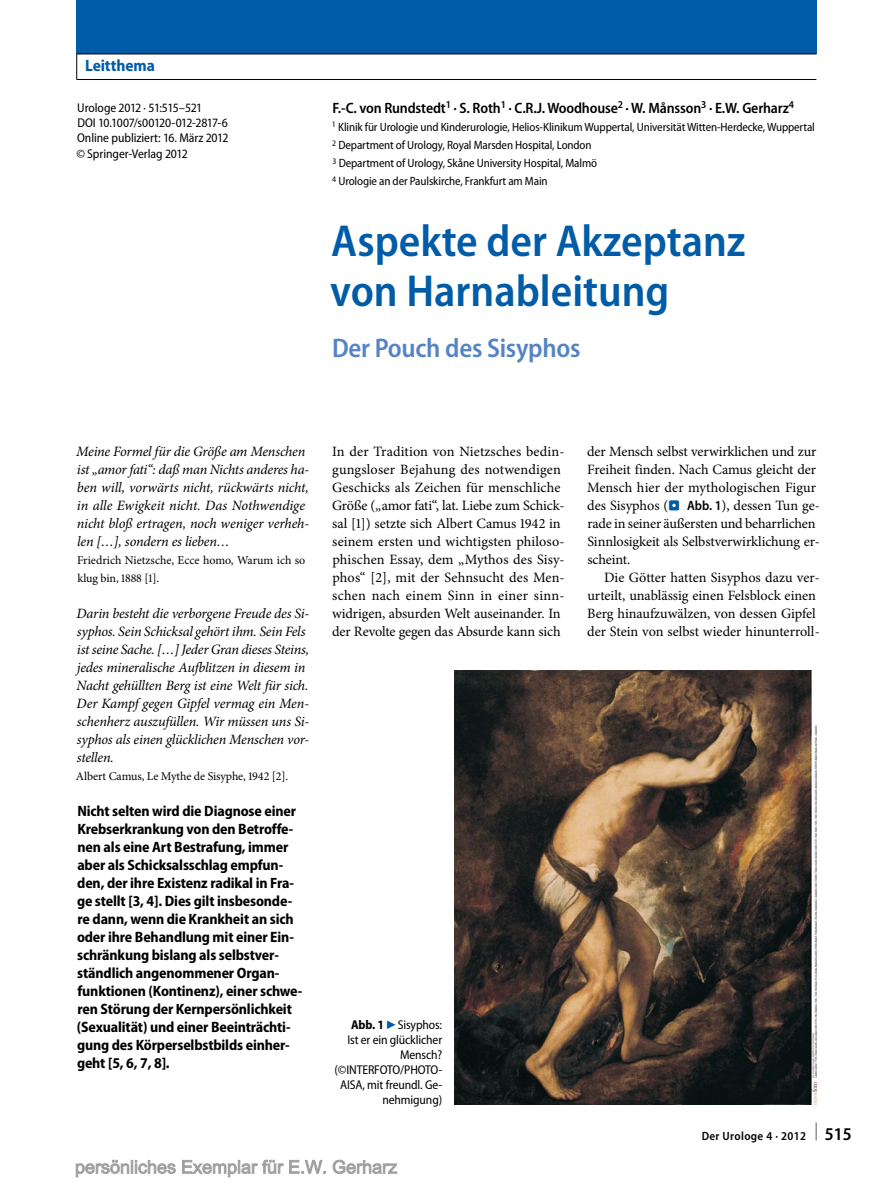
<style>
.page{position:relative;width:893px;height:1187px;background:#fff}
.page>*{position:absolute;margin:0;border:0;box-sizing:border-box;transform-origin:0 0}
.t1{font:600 semi-condensed 45px/49.5px "Myriad Pro";color:#005ca7}
.t2{font:600 semi-condensed 27px "Myriad Pro";letter-spacing:-.01em;color:#5484c4}
.t3{font:700 semi-condensed 16.5px "Myriad Pro";letter-spacing:-.005em;color:#005ba9}
.t4{font:700 semi-condensed 15px/18px "Myriad Pro";letter-spacing:-.01em;color:#000}
.t5{font:600 semi-condensed 15px "Myriad Pro";letter-spacing:-.01em;color:#000}
.t6{font:14.25px/18px "Minion Pro";color:#000}
.t7{font:italic 14.25px/18px "Minion Pro";letter-spacing:-.015em;color:#000}
.t8{font:semi-condensed 12.75px/15px "Myriad Pro";letter-spacing:-.01em;color:#000}
.t9{font:semi-condensed 12px/18px "Myriad Pro";letter-spacing:-.01em;color:#000}
.t10{font:12px/18px "Minion Pro";letter-spacing:-.005em;color:#000}
.t11{font:600 semi-condensed 12px "Myriad Pro";letter-spacing:.03em;color:#000}
.s1{font-family:"S Buttons";font-size:13.5px;color:#005ca7}
.s2{font-family:"Myriad Pro";font-weight:600;font-stretch:semi-condensed;font-size:13.5px}
.s3{font-weight:700}
.s4{font-family:"S Buttons";font-stretch:normal;font-size:14.25px;color:#005ca7}
.s5{font-size:18px}
</style>
<div class="page">
<div style="left:77px;top:0;width:740px;height:54px;background:#005ba9"></div>
<img style="left:455px;top:670px;width:361px;height:433px">
<hr style="left:77px;top:54px;width:739px;height:1px;background:#000">
<hr style="left:77px;top:79px;width:739px;height:1px;background:#000">
<svg style="left:76px;top:54px;width:1px;height:25px"></svg>
<svg style="left:75px;top:1159px;width:322px;height:18px"></svg>
<p class="t3" style="left:85px;top:57px;width:71px">Leitthema</p>
<p class="t8" style="left:76px;top:100px;width:154px">Urologe 2012 · 51:515–521<br>DOI 10.1007/s00120-012-2817-6<br>Online publiziert: 16. März 2012 © Springer-Verlag 2012</p>
<p class="t5" style="left:332px;top:100px;width:463px">F.-C. von Rundstedt<sup>1</sup> · S. Roth<sup>1</sup> · C.R.J. Woodhouse<sup>2</sup> · W. Månsson<sup>3</sup> · E.W. Gerharz<sup>4</sup></p>
<p class="t9" style="left:332px;top:119px;width:485px"><sup>1</sup> Klinik für Urologie und Kinderurologie, Helios-KlinikumWuppertal, UniversitätWitten-Herdecke,Wuppertal <sup>2</sup> Department of Urology, Royal Marsden Hospital, London<br><sup>3</sup> Department of Urology, Skåne University Hospital, Malmö<br><sup>4</sup> Urologie an der Paulskirche, Frankfurt am Main</p>
<h1 class="t1" style="left:330px;top:217px;width:417px">Aspekte der Akzeptanz von Harnableitung</h1>
<h2 class="t2" style="left:332px;top:333px;width:250px">Der Pouch des Sisyphos</h2>
<p class="t7" style="left:76px;top:442px;width:235px">Meine Formel für die Größe am Menschen ist „amor fati“: daß man Nichts anderes ha&shy;ben will, vorwärts nicht, rückwärts nicht, in alle Ewigkeit nicht. Das Nothwendige nicht bloß ertragen, noch weniger verheh&shy;len […], sondern es lieben…</p>
<p class="t10" style="left:77px;top:551px;width:230px">Friedrich Nietzsche, Ecce homo, Warum ich so klug bin, 1888 [1].</p>
<p class="t7" style="left:77px;top:604px;width:234px">Darin besteht die verborgene Freude des Si&shy;syphos. Sein Schicksal gehört ihm. Sein Fels ist seine Sache. […] Jeder Gran dieses Steins, jedes mineralische Aufblitzen in diesem in Nacht gehüllten Berg ist eine Welt für sich.<br>Der Kampf gegen Gipfel vermag ein Men&shy;schenherz auszufüllen. Wir müssen uns Si&shy;syphos als einen glücklichen Menschen vor&shy;stellen.</p>
<p class="t10" style="left:76px;top:767px;width:214px">Albert Camus, Le Mythe de Sisyphe, 1942 [2].</p>
<p class="t4" style="left:77px;top:802px;width:227px">Nicht selten wird die Diagnose einer Krebserkrankung von den Betroffe&shy;nen als eine Art Bestrafung, immer aber als Schicksalsschlag empfun&shy;den, der ihre Existenz radikal in Fra&shy;ge stellt [3, 4]. Dies gilt insbesonde&shy;re dann, wenn die Krankheit an sich oder ihre Behandlung mit einer Ein&shy;schränkung bislang als selbstver&shy;ständlich angenommener Organ&shy;funktionen (Kontinenz), einer schwe&shy;ren Störung der Kernpersönlichkeit (Sexualität) und einer Beeinträchti&shy;gung des Körperselbstbilds einher&shy;geht [5, 6, 7, 8].</p>
<p class="t6" style="left:332px;top:442px;width:234px">In der Tradition von Nietzsches bedin&shy;gungsloser Bejahung des notwendigen Geschicks als Zeichen für menschliche Größe („amor fati“, lat. Liebe zum Schick&shy;sal [1]) setzte sich Albert Camus 1942 in seinem ersten und wichtigsten philoso&shy;phischen Essay, dem „Mythos des Sisy&shy;phos“ [2], mit der Sehnsucht des Men&shy;schen nach einem Sinn in einer sinn&shy;widrigen, absurden Welt auseinander. In der Revolte gegen das Absurde kann sich</p>
<p class="t6" style="left:587px;top:442px;width:234px">der Mensch selbst verwirklichen und zur Freiheit finden. Nach Camus gleicht der Mensch hier der mythologischen Figur des Sisyphos (<span class="s1">.</span> <span class="s2">Abb. 1</span>), dessen Tun ge&shy;rade in seiner äußersten und beharrlichen Sinnlosigkeit als Selbstverwirklichung er&shy;scheint.</p>
<p class="t6" style="left:587px;top:568px;width:234px;text-indent:17px">Die Götter hatten Sisyphos dazu ver&shy;urteilt, unablässig einen Felsblock einen Berg hinaufzuwälzen, von dessen Gipfel der Stein von selbst wieder hinunterroll-</p>
<p class="t8" style="left:335px;top:1017px;width:109px;text-align:right"><span class="s3">Abb. 1</span><span class="s4">7</span>Sisyphos:<br>Ist er ein glücklicher<br>Mensch? (©INTERFOTO/PHOTO-<br>AISA, mit freundl. Ge&shy;nehmigung)</p>
<p class="t11" style="left:702px;top:1129px;width:152px">Der Urologe 4 · 2012 <sup>|</sup> <span class="s5">515</span></p>
</div>
